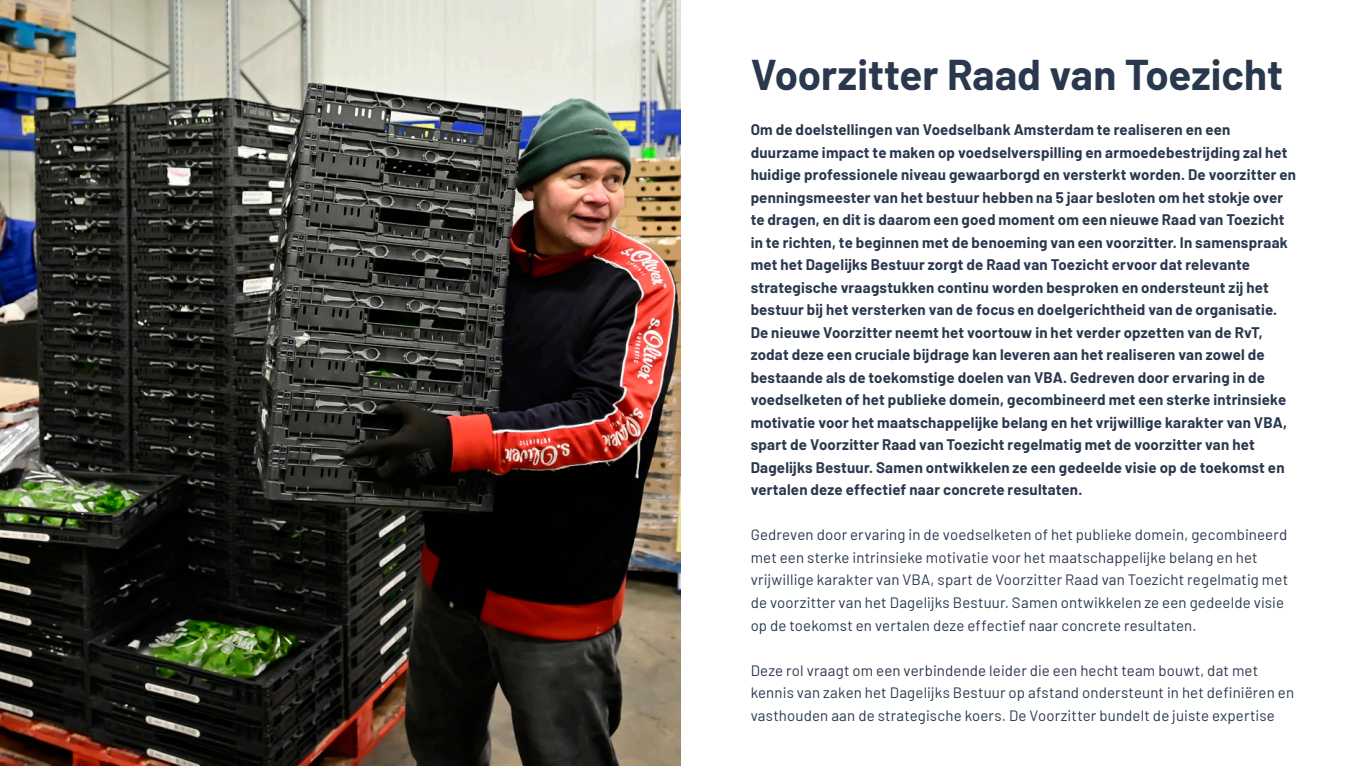
<style>
.page{position:relative;width:1361px;height:766px;background:#fff}
.page>*{position:absolute;margin:0;border:0;box-sizing:border-box;transform-origin:0 0}
.t1{font:700 42px "Barlow";color:#2a384e}
.t2{font:700 15px/22.5px "Barlow";letter-spacing:.015em;color:#2a384e}
.t3{font:15px/22.5px "Barlow";letter-spacing:.01em;color:#2a384e}
</style>
<div class="page">
<img style="left:0;top:0;width:680px;height:765px">
<p class="t1" style="left:750px;top:44px;width:534px">Voorzitter Raad van Toezicht</p>
<p class="t2" style="left:750px;top:117px;width:547px">Om de doelstellingen van Voedselbank Amsterdam te realiseren en een duurzame impact te maken op voedselverspilling en armoedebestrijding zal het huidige professionele niveau gewaarborgd en versterkt worden. De voorzitter en penningsmeester van het bestuur hebben na 5 jaar besloten om het stokje over te dragen, en dit is daarom een goed moment om een nieuwe Raad van Toezicht in te richten, te beginnen met de benoeming van een voorzitter. In samenspraak met het Dagelijks Bestuur zorgt de Raad van Toezicht ervoor dat relevante strategische vraagstukken continu worden besproken en ondersteunt zij het bestuur bij het versterken van de focus en doelgerichtheid van de organisatie.<br>De nieuwe Voorzitter neemt het voortouw in het verder opzetten van de RvT, zodat deze een cruciale bijdrage kan leveren aan het realiseren van zowel de bestaande als de toekomstige doelen van VBA. Gedreven door ervaring in de voedselketen of het publieke domein, gecombineerd met een sterke intrinsieke motivatie voor het maatschappelijke belang en het vrijwillige karakter van VBA, spart de Voorzitter Raad van Toezicht regelmatig met de voorzitter van het Dagelijks Bestuur. Samen ontwikkelen ze een gedeelde visie op de toekomst en vertalen deze effectief naar concrete resultaten.</p>
<p class="t3" style="left:750px;top:522px;width:539px">Gedreven door ervaring in de voedselketen of het publieke domein, gecombineerd met een sterke intrinsieke motivatie voor het maatschappelijke belang en het vrijwillige karakter van VBA, spart de Voorzitter Raad van Toezicht regelmatig met de voorzitter van het Dagelijks Bestuur. Samen ontwikkelen ze een gedeelde visie op de toekomst en vertalen deze effectief naar concrete resultaten.</p>
<p class="t3" style="left:750px;top:657px;width:545px">Deze rol vraagt om een verbindende leider die een hecht team bouwt, dat met kennis van zaken het Dagelijks Bestuur op afstand ondersteunt in het definiëren en vasthouden aan de strategische koers. De Voorzitter bundelt de juiste expertise</p>
</div>
